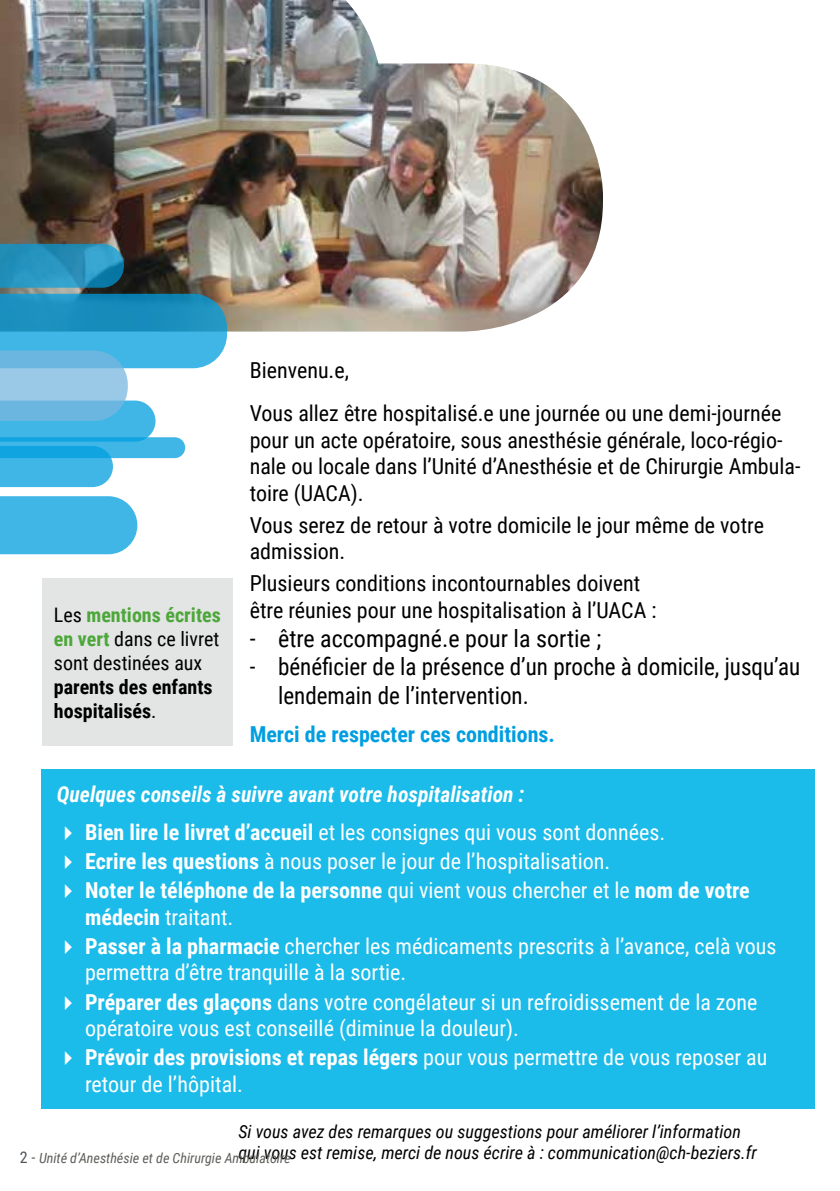
<style>
.page{position:relative;width:840px;height:1191px;background:#fff}
.page>*{position:absolute;margin:0;border:0;box-sizing:border-box;transform-origin:0 0}
.t1{font:24px/28.8px "Roboto Condensed";color:#000;scale:.96 1}
.t2{font:24px "Roboto Condensed";color:#000}
.t3{font:22px/26.4px "Roboto Condensed";color:#fff}
.t4{font:22px/26.4px "Roboto Condensed";color:#000}
.t5{font:700 22px/26.4px "Roboto Condensed";color:#fff}
.t6{font:italic 700 22px "Roboto Condensed";color:#fff}
.t7{font:700 22px "Roboto Condensed";color:#009ee0}
.t8{font:20px/24px "Roboto Condensed";color:#000;text-align:justify}
.t9{font:700 20px/24px "Roboto Condensed";color:#000}
.t10{font:italic 18px "Roboto Condensed";color:#000}
.t11{font:16px "Roboto Condensed";color:#505559}
.t12{font:italic 14px "Roboto Condensed";color:#5d5e59}
.s1{font-weight:700}
.s2{font-weight:400}
.s3{font-weight:700;color:#4ca739}
.s4{font-style:normal;font-size:16px}
</style>
<div class="page">
<div style="left:43px;top:578px;width:189px;height:168px;background:#e3e4e4"></div>
<img style="left:0;top:0;width:602px;height:331px">
<div style="left:0;top:496px;width:137px;height:58px;background:#40b6e7"></div>
<svg style="left:0;top:244px;width:124px;height:44px;background:#278eb6"></svg>
<svg style="left:0;top:294px;width:227px;height:193px"></svg>
<div style="left:41px;top:770px;width:773px;height:339px;background:#1bbbea"></div>
<p class="t4" style="left:249px;top:348px;width:533px;line-height:43.4px">Bienvenu.e,<br>Vous allez être hospitalisé.e une journée ou une demi-journée</p>
<p class="t4" style="left:249px;top:426px;width:552px">pour un acte opératoire, sous anesthésie générale, loco-régio&shy;nale ou locale dans l’Unité d’Anesthésie et de Chirurgie Ambula&shy;toire (UACA).</p>
<p class="t4" style="left:249px;top:511px;width:515px">Vous serez de retour à votre domicile le jour même de votre admission.</p>
<p class="t4" style="left:249px;top:569px;width:408px">Plusieurs conditions incontournables doivent être réunies pour une hospitalisation à l’UACA :</p>
<p class="t2" style="left:249px;top:621px;width:353px">- être accompagné.e pour la sortie ;</p>
<p class="t1" style="left:278px;top:651px;width:545px;text-indent:-28px">- bénéficier de la présence d’un proche à domicile, jusqu’au lendemain de l’intervention.</p>
<p class="t7" style="left:249px;top:718px;width:306px">Merci de respecter ces conditions.</p>
<p class="t6" style="left:57px;top:779px;width:469px">Quelques conseils à suivre avant votre hospitalisation :</p>
<p class="t3" style="left:57px;top:818px;width:609px">✔ <span class="s1">Bien lire le livret d’accueil</span> et les consignes qui vous sont données.</p>
<p class="t3" style="left:57px;top:847px;width:554px">✔ <span class="s1">Ecrire les questions</span> à nous poser le jour de l’hospitalisation.</p>
<p class="t5" style="left:85px;top:876px;width:665px;text-indent:-28px">✔ Noter le téléphone de la personne <span class="s2">qui vient vous chercher et le</span> nom de votre médecin <span class="s2">traitant.</span></p>
<p class="t3" style="left:85px;top:932px;width:692px;text-indent:-28px">✔ <span class="s1">Passer à la pharmacie</span> chercher les médicaments prescrits à l’avance, celà vous permettra d’être tranquille à la sortie.</p>
<p class="t3" style="left:85px;top:987px;width:673px;text-indent:-28px">✔ <span class="s1">Préparer des glaçons</span> dans votre congélateur si un refroidissement de la zone opératoire vous est conseillé (diminue la douleur).</p>
<p class="t3" style="left:85px;top:1043px;width:683px;text-indent:-28px">✔ <span class="s1">Prévoir des provisions et repas légers</span> pour vous permettre de vous reposer au retour de l’hôpital.</p>
<p class="t8" style="left:54px;top:602px;width:168px">Les <span class="s3">mentions écrites en vert</span> dans ce livret sont destinées aux</p>
<p class="t9" style="left:54px;top:674px;width:160px">parents des enfants hospitalisés<span class="s2">.</span></p>
<p class="t10" style="left:238px;top:1118px;width:503px">Si vous avez des remarques ou suggestions pour améliorer l’information</p>
<p class="t11" style="left:20px;top:1146px;width:9px">2</p>
<p class="t10" style="left:238px;top:1140px;width:520px">qui vous est remise, merci de nous écrire à : communication@ch-beziers.fr</p>
<p class="t12" style="left:31px;top:1148px;width:260px"><span class="s4">-</span> Unité d’Anesthésie et de Chirurgie Ambulatoire</p>
</div>
